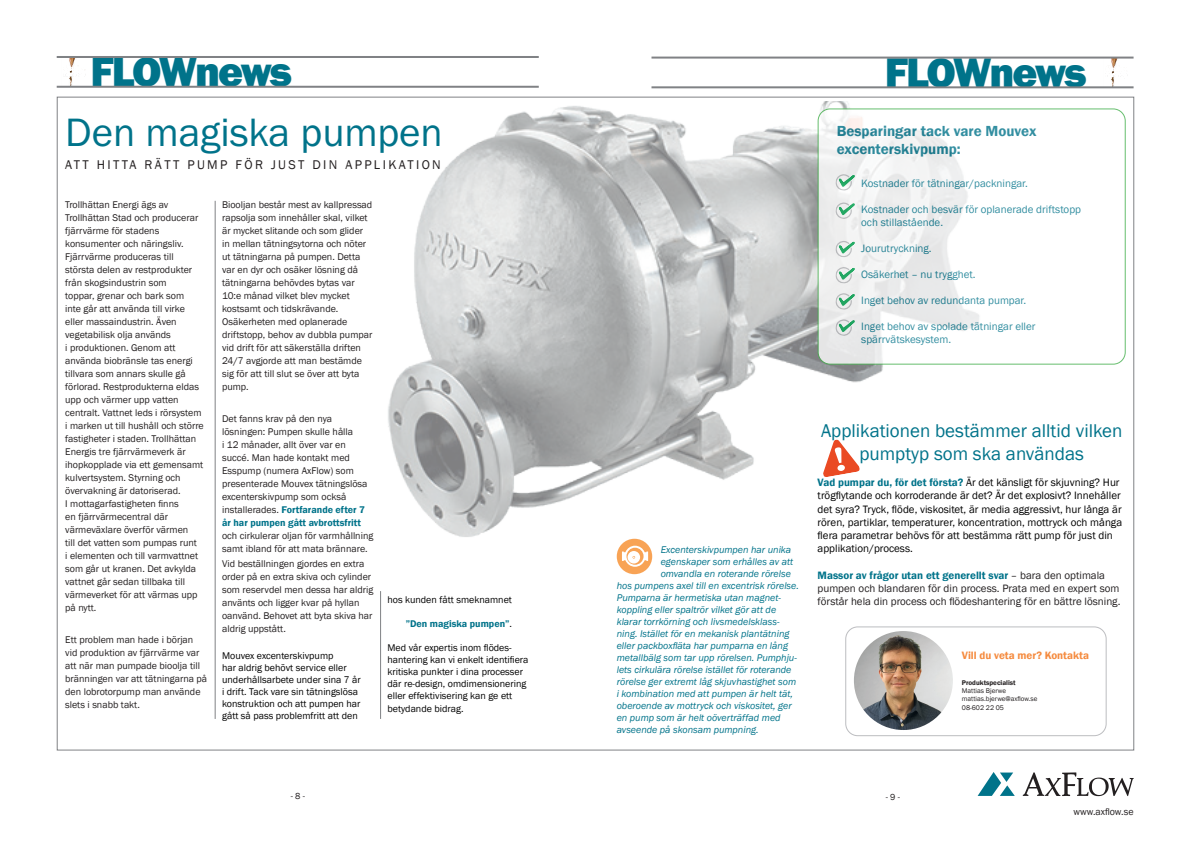
<style>
.page{position:relative;width:1191px;height:842px;background:#fff}
.page>*{position:absolute;margin:0;border:0;box-sizing:border-box;transform-origin:0 0}
.t1{font:800 42.7px "Franklin Gothic";letter-spacing:-.055em;color:#00738a}
.t2{font:41px "Franklin Gothic URW Boo";color:#00738a}
.t3{font:19px/22.8px "Franklin Gothic";color:#00738a;text-align:center}
.t4{font:600 15px/18px "Franklin Gothic";color:#00738a}
.t5{font:13px "Franklin Gothic";letter-spacing:.185em;color:#231f20}
.t6{font:11px/13.2px "Franklin Gothic";color:#000}
.t7{font:11px/13px "Franklin Gothic";color:#00738a}
.t8{font:11px/13.2px "Franklin Gothic";color:#231f20}
.t9{font:600 11px "Franklin Gothic";color:#f58b3f}
.t10{font:10px/13px "Franklin Gothic";color:#231f20}
.t11{font:italic 10px "Franklin Gothic";color:#00738a}
.t12{font:10px/12px "Franklin Gothic";color:#000}
.t13{font:600 10px "Franklin Gothic";color:#00738a}
.t14{font:9px "Franklin Gothic";color:#231f20}
.t15{font:7px/8.4px "Franklin Gothic";color:#231f20}
.t16{font:600 7px "Franklin Gothic";color:#231f20}
.s1{font-weight:600;color:#00738a}
.s2{font-weight:400;color:#000}
</style>
<div class="page">
<svg style="left:977px;top:772px;width:37px;height:24px"></svg>
<svg style="left:1022px;top:772px;width:111px;height:24px"></svg>
<img style="left:61px;top:58px;width:23px;height:28px">
<svg style="left:63px;top:65px;width:21px;height:13px"></svg>
<hr style="left:57px;top:56px;width:482px;height:2px;background:#808285">
<hr style="left:57px;top:86px;width:482px;height:2px;background:#808285">
<img style="left:1111px;top:59px;width:7px;height:27px">
<svg style="left:1111px;top:66px;width:7px;height:12px"></svg>
<hr style="left:651px;top:57px;width:482px;height:2px;background:#808285">
<hr style="left:651px;top:86px;width:482px;height:2px;background:#808285">
<img style="left:388px;top:102px;width:495px;height:443px">
<hr style="left:380px;top:591px;width:1px;height:128px;background:#808285">
<hr style="left:215px;top:201px;width:1px;height:518px;background:#808285">
<svg style="left:818px;top:109px;width:307px;height:255px"></svg>
<div style="left:817px;top:108px;width:308px;height:257px;border:1px solid #40ae49;border-radius:12px"></div>
<svg style="left:861px;top:179px;width:256px;height:178px"></svg>
<svg style="left:834px;top:172px;width:21px;height:20px"></svg>
<svg style="left:834px;top:200px;width:21px;height:21px"></svg>
<svg style="left:834px;top:239px;width:21px;height:20px"></svg>
<div style="left:836px;top:126px;width:281px;height:38px;background:linear-gradient(to right,#f1f1f1,#fff)"></div>
<svg style="left:834px;top:265px;width:21px;height:20px"></svg>
<svg style="left:834px;top:291px;width:21px;height:20px"></svg>
<svg style="left:834px;top:317px;width:21px;height:21px"></svg>
<div style="left:617px;top:539px;width:35px;height:35px;background:#f8a355;border-radius:50%"></div>
<svg style="left:622px;top:546px;width:26px;height:21px"></svg>
<svg style="left:823px;top:438px;width:37px;height:40px"></svg>
<div style="left:845px;top:627px;width:261px;height:109px;border:1px solid #bcbdc0;border-radius:12px"></div>
<img style="left:854px;top:631px;width:99px;height:99px;border-radius:49px">
<h1 class="t1" style="left:90px;top:44px;width:203px">FLOWnews</h1>
<h1 class="t1" style="left:884px;top:45px;width:203px">FLOWnews</h1>
<h2 class="t2" style="left:65px;top:107px;width:379px">Den magiska pumpen</h2>
<h3 class="t5" style="left:65px;top:157px;width:377px">ATT HITTA RÄTT PUMP FÖR JUST DIN APPLIKATION</h3>
<p class="t10" style="left:222px;top:198px;width:152px">Biooljan består mest av kallpressad rapsolja som innehåller skal, vilket är mycket slitande och som glider in mellan tätningsytorna och nöter ut tätningarna på pumpen. Detta var en dyr och osäker lösning då tätningarna behövdes bytas var<br>10:e månad vilket blev mycket kostsamt och tidskrävande.<br>Osäkerheten med oplanerade driftstopp, behov av dubbla pumpar vid drift för att säkerställa driften<br>24/7 avgjorde att man bestämde sig för att till slut se över att byta pump.</p>
<p class="t10" style="left:222px;top:412px;width:147px">Det fanns krav på den nya lösningen: Pumpen skulle hålla<br>i 12 månader, allt över var en succé. Man hade kontakt med<br>Esspump (numera AxFlow) som presenterade Mouvex tätningslösa excenterskivpump som också installerades. <span class="s1">Fortfarande efter 7 år har pumpen gått avbrottsfritt</span></p>
<p class="t10" style="left:222px;top:529px;width:153px">och cirkulerar oljan för varmhållning samt ibland för att mata brännare.</p>
<p class="t10" style="left:222px;top:558px;width:153px">Vid beställningen gjordes en extra order på en extra skiva och cylinder som reservdel men dessa har aldrig använts och ligger kvar på hyllan oanvänd. Behovet att byta skiva har aldrig uppstått.</p>
<p class="t12" style="left:222px;top:650px;width:140px">Mouvex excenterskivpump<br>har aldrig behövt service eller underhållsarbete under sina 7 år i drift. Tack vare sin tätningslösa konstruktion och att pumpen har gått så pass problemfritt att den</p>
<p class="t10" style="left:65px;top:198px;width:140px">Trollhättan Energi ägs av<br>Trollhättan Stad och producerar fjärrvärme för stadens konsumenter och näringsliv.<br>Fjärrvärme produceras till största delen av restprodukter från skogsindustrin som<br>toppar, grenar och bark som<br>inte går att använda till virke eller massaindustrin. Även vegetabilisk olja används<br>i produktionen. Genom att använda biobränsle tas energi tillvara som annars skulle gå förlorad. Restprodukterna eldas upp och värmer upp vatten centralt. Vattnet leds i rörsystem i marken ut till hushåll och större fastigheter i staden. Trollhättan<br>Energis tre fjärrvärmeverk är ihopkopplade via ett gemensamt kulvertsystem. Styrning och övervakning är datoriserad.<br>I mottagarfastigheten finns<br>en fjärrvärmecentral där värmeväxlare överför värmen<br>till det vatten som pumpas runt<br>i elementen och till varmvattnet som går ut kranen. Det avkylda vattnet går sedan tillbaka till värmeverket för att värmas upp på nytt.</p>
<p class="t10" style="left:65px;top:633px;width:143px">Ett problem man hade i början vid produktion av fjärrvärme var att när man pumpade bioolja till bränningen var att tätningarna på den lobrotorpump man använde slets i snabb takt.</p>
<p class="t12" style="left:387px;top:594px;width:126px">hos kunden fått smeknamnet</p>
<p class="t13" style="left:406px;top:617px;width:108px">”Den magiska pumpen”<span class="s2">.</span></p>
<p class="t12" style="left:387px;top:642px;width:142px">Med vår expertis inom flödes&shy;hantering kan vi enkelt identifiera kritiska punkter i dina processer där re-design, omdimensionering eller effektivisering kan ge ett</p>
<p class="t12" style="left:387px;top:703px;width:78px">betydande bidrag.</p>
<h3 class="t4" style="left:836px;top:123px;width:201px">Besparingar tack vare Mouvex excenterskivpump:</h3>
<p class="t7" style="left:861px;top:177px;width:168px">Kostnader för tätningar/packningar.</p>
<p class="t7" style="left:861px;top:203px;width:221px">Kostnader och besvär för oplanerade driftstopp och stillastående.</p>
<p class="t7" style="left:861px;top:242px;width:72px">Jourutryckning.</p>
<p class="t7" style="left:861px;top:268px;width:116px">Osäkerhet – nu trygghet.</p>
<p class="t7" style="left:861px;top:294px;width:166px">Inget behov av redundanta pumpar.</p>
<p class="t7" style="left:861px;top:320px;width:176px">Inget behov av spolade tätningar eller spärrvätskesystem.</p>
<p class="t11" style="left:660px;top:544px;width:132px">Excenterskivpumpen har unika</p>
<p class="t11" style="left:660px;top:556px;width:134px">egenskaper som erhålles av att</p>
<p class="t11" style="left:660px;top:568px;width:132px">omvandla en roterande rörelse</p>
<p class="t11" style="left:617px;top:580px;width:184px">hos pumpens axel till en excentrisk rörelse.</p>
<p class="t11" style="left:617px;top:592px;width:166px">Pumparna är hermetiska utan magnet-</p>
<p class="t11" style="left:617px;top:604px;width:161px">koppling eller spaltrör vilket gör att de</p>
<p class="t11" style="left:617px;top:616px;width:164px">klarar torrkörning och livsmedelsklass-</p>
<p class="t11" style="left:617px;top:628px;width:174px">ning. Istället för en mekanisk plantätning</p>
<p class="t11" style="left:617px;top:640px;width:173px">eller packboxfläta har pumparna en lång</p>
<p class="t11" style="left:617px;top:652px;width:182px">metallbälg som tar upp rörelsen. Pumphju-</p>
<p class="t11" style="left:617px;top:664px;width:176px">lets cirkulära rörelse istället för roterande</p>
<p class="t11" style="left:617px;top:676px;width:181px">rörelse ger extremt låg skjuvhastighet som</p>
<p class="t11" style="left:617px;top:688px;width:178px">i kombination med att pumpen är helt tät,</p>
<p class="t11" style="left:617px;top:700px;width:177px">oberoende av mottryck och viskositet, ger</p>
<p class="t11" style="left:617px;top:712px;width:165px">en pump som är helt oöverträffad med</p>
<p class="t11" style="left:617px;top:724px;width:143px">avseende på skonsam pumpning.</p>
<h3 class="t3" style="left:821px;top:420px;width:303px">Applikationen bestämmer alltid vilken pumptyp som ska användas</h3>
<p class="t6" style="left:817px;top:476px;width:306px"><span class="s1">Vad pumpar du, för det första?</span> Är det känsligt för skjuvning? Hur trögflytande och korroderande är det? Är det explosivt? Innehåller det syra? Tryck, flöde, viskositet, är media aggressivt, hur långa är rören, partiklar, temperaturer, koncentration, mottryck och många flera parametrar behövs för att bestämma rätt pump för just din applikation/process.</p>
<p class="t8" style="left:817px;top:568px;width:304px"><span class="s1">Massor av frågor utan ett generellt svar</span> – bara den optimala pumpen och blandaren för din process. Prata med en expert som förstår hela din process och flödeshantering för en bättre lösning.</p>
<p class="t9" style="left:962px;top:648px;width:129px">Vill du veta mer? Kontakta</p>
<p class="t16" style="left:962px;top:678px;width:55px">Produktspecialist</p>
<p class="t15" style="left:962px;top:686px;width:77px">Mattias Bjerwe mattias.bjerwe@axflow.se<br>08-602 22 05</p>
<p class="t14" style="left:291px;top:791px;width:16px">- 8 -</p>
<p class="t14" style="left:885px;top:791px;width:16px">- 9 -</p>
<p class="t10" style="left:1073px;top:805px;width:62px">www.axflow.se</p>
</div>
